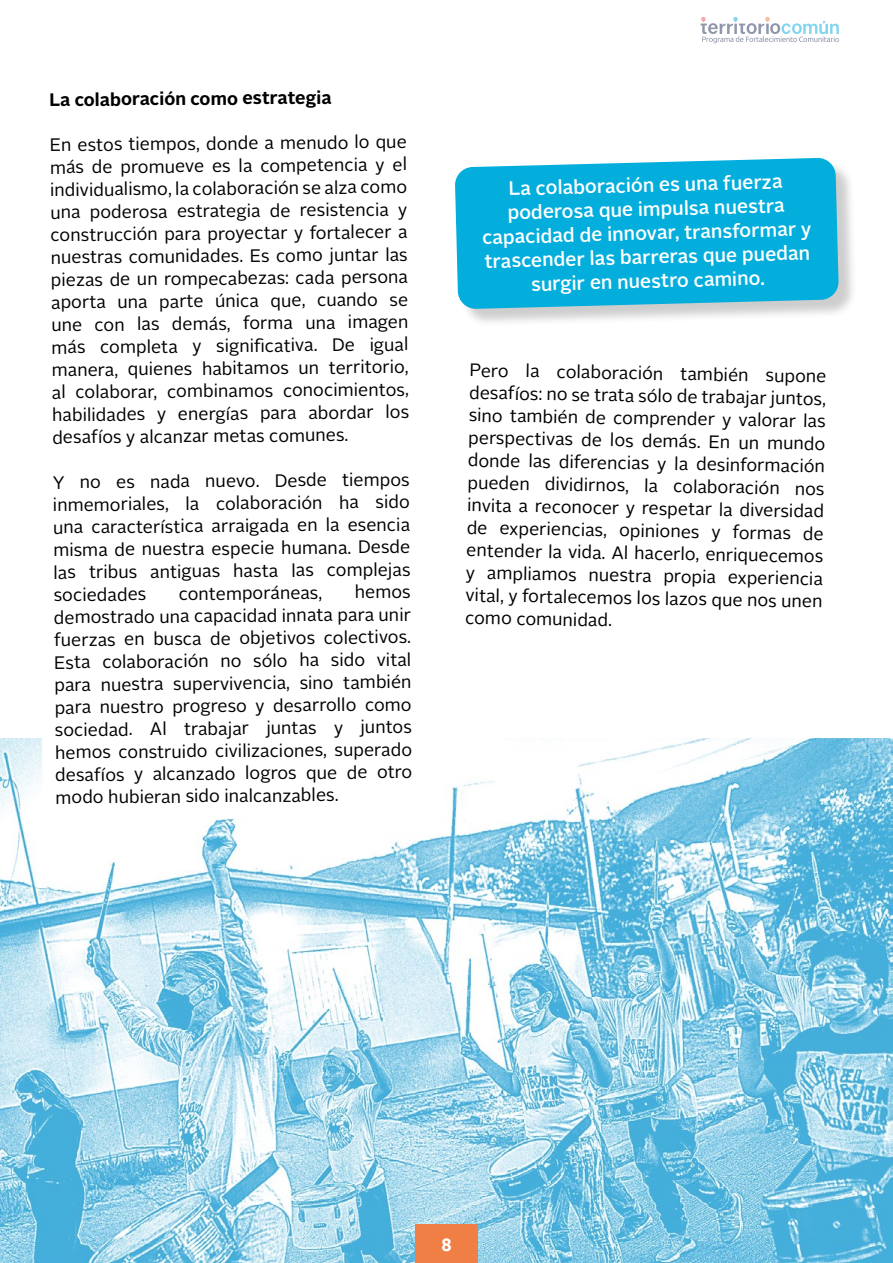
<style>
.page{position:relative;width:893px;height:1263px;background:#fff}
.page>*{position:absolute;margin:0;border:0;box-sizing:border-box;transform-origin:0 0}
.t1{font:500 19.5px/24px "Alright Sans";color:#fff;text-align:center}
.t2{font:18px/22.5px "Alright Sans";color:#000;text-align:justify}
.t3{font:700 18px "Alright Sans";color:#000}
.t4{font:700 18px "Ubuntu";color:#fff}
</style>
<div class="page">
<svg style="left:701px;top:17px;width:138px;height:26px"></svg>
<div style="left:457px;top:160px;width:401px;height:168px;background:#000;opacity:.2"></div>
<svg style="left:455px;top:158px;width:384px;height:151px;fill:#03aedd"></svg>
<img style="left:0;top:738px;width:893px;height:525px">
<svg style="left:41px;top:738px;width:385px;height:83px"></svg>
<div style="left:415px;top:1224px;width:63px;height:39px;background:#ef7f44"></div>
<p class="t3" style="left:49px;top:86px;width:284px">La colaboración como estrategia</p>
<p class="t2" style="left:50px;top:132px;width:361px;text-align:left">En estos tiempos, donde a menudo lo que más de promueve es la competencia y el individualismo, la colaboración se alza como una poderosa estrategia de resistencia y construcción para proyectar y fortalecer a nuestras comunidades. Es como juntar las piezas de un rompecabezas: cada persona aporta una parte única que, cuando se une con las demás, forma una imagen más completa y significativa. De igual manera, quienes habitamos un territorio, al colaborar, combinamos conocimientos, habilidades y energías para abordar los desafíos y alcanzar metas comunes.</p>
<p class="t2" style="left:53px;top:469px;width:360px">Y no es nada nuevo. Desde tiempos inmemoriales, la colaboración ha sido una característica arraigada en la esencia misma de nuestra especie humana. Desde las tribus antiguas hasta las complejas sociedades</p>
<p class="t2" style="left:54px;top:581px;width:360px;text-indent:301px">hemos demostrado una capacidad innata para unir fuerzas en busca de objetivos colectivos.<br>Esta colaboración no sólo ha sido vital para nuestra supervivencia, sino también para nuestro progreso y desarrollo como sociedad. Al trabajar juntas y juntos hemos construido civilizaciones, superado desafíos y alcanzado logros que de otro modo hubieran sido inalcanzables.</p>
<p class="t2" style="left:179px;top:582px;width:145px">contemporáneas,</p>
<p class="t1" style="left:480px;top:179px;width:332px;rotate:-2deg">La colaboración es una fuerza poderosa que im pulsa nuestra capacidad de innovar, transform ar y trascender las barreras que puedan surgir en nuestro cam ino.</p>
<p class="t2" style="left:470px;top:359px;width:359px;rotate:1deg">Pero la colaboración también supone desafíos: no se trata sólo de trabajar juntos, sino también de comprender y valorar las perspectivas de los demás. En un mundo donde las diferencias y la desinformación pueden dividirnos, la colaboración nos invita a reconocer y respetar la diversidad de experiencias, opiniones y formas de entender la vida. Al hacerlo, enriquecemos y ampliamos nuestra propia experiencia vital, y fortalecemos los lazos que nos unen como comunidad.</p>
<p class="t4" style="left:441px;top:1233px;width:12px">8</p>
</div>
